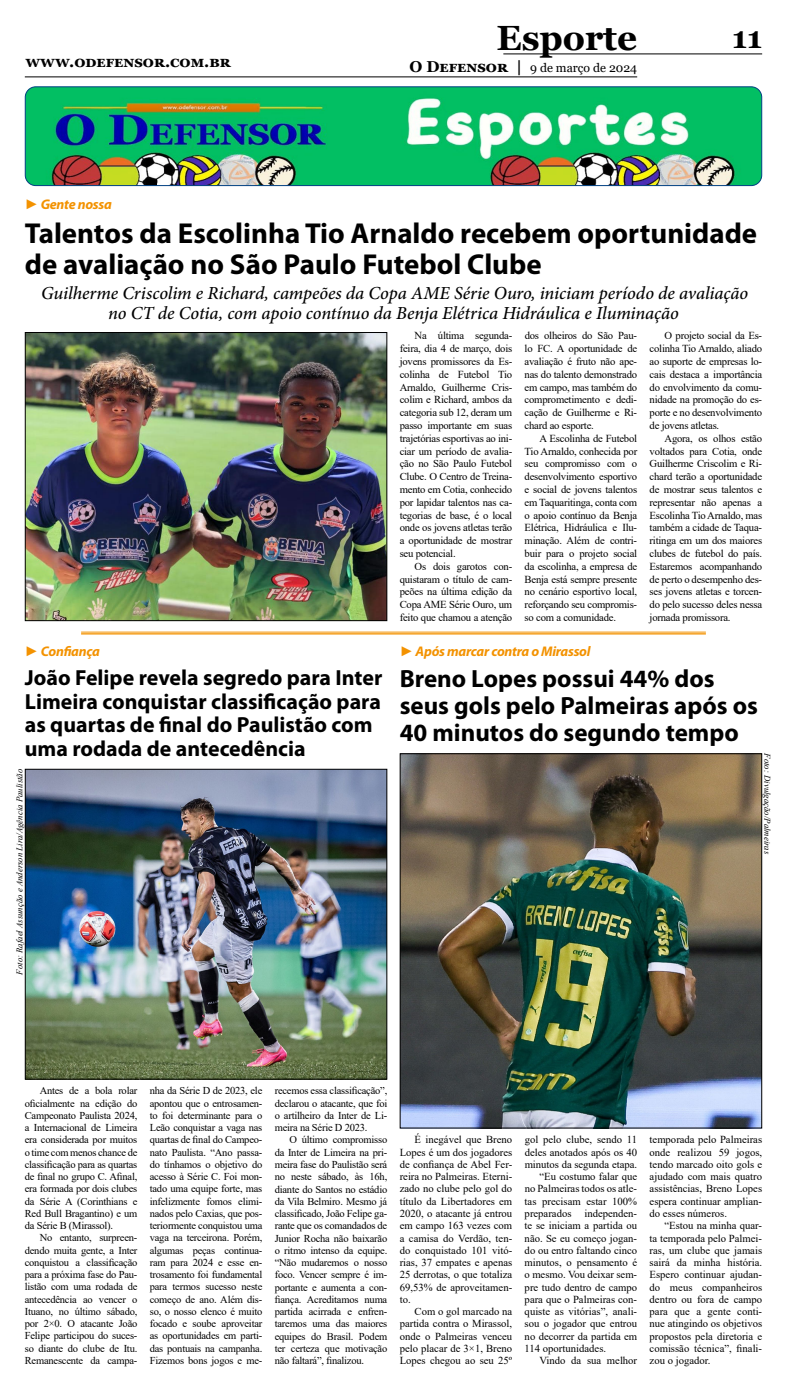
<style>
.page{position:relative;width:787px;height:1389px;background:#fff}
.page>*{position:absolute;margin:0;border:0;box-sizing:border-box;transform-origin:0 0}
.t1{font:700 35px "Georgia";color:#000}
.t2{font:700 30.62px "Georgia";color:#000}
.t3{font:700 28.88px/30.6px "Myriad Pro";color:#000}
.t4{font:700 24.94px/26.7px "Myriad Pro";color:#000}
.t5{font:700 21.88px/23.6px "Myriad Pro";color:#000}
.t6{font:italic 500 18.38px/20.1px "Minion Pro";letter-spacing:-.005em;color:#000;text-align:center}
.t7{font:700 15.75px "Georgia";color:#000}
.t8{font:italic 700 14px "Myriad Pro";letter-spacing:-.02em;color:#f39200}
.t9{font:12.25px "Georgia";color:#000}
.t10{font:10.67px/12.8px "Times New Roman";color:#000;text-align:justify}
.t11{font:10.5px/12.2px "Times New Roman";letter-spacing:-.02em;color:#000;text-align:justify}
.t12{font:italic 8.75px "Times New Roman";color:#000}
.s1{font-weight:700;font-size:15.75px}
.s2{font-family:"Times New Roman";font-style:normal}
</style>
<div class="page">
<hr style="left:503px;top:53px;width:258px;height:1px;background:#000">
<hr style="left:25px;top:77px;width:612px;height:1px;background:#000">
<img style="left:25px;top:87px;width:736px;height:99px">
<div style="left:25px;top:86px;width:736px;height:100px;border:1px solid #004082;border-radius:10px"></div>
<img style="left:27px;top:334px;width:358px;height:285px">
<div style="left:25px;top:332px;width:362px;height:289px;border:1px solid #000"></div>
<img style="left:27px;top:771px;width:358px;height:307px">
<div style="left:25px;top:769px;width:362px;height:311px;border:1px solid #000"></div>
<img style="left:401px;top:755px;width:358px;height:371px">
<div style="left:399px;top:753px;width:362px;height:375px;border:1px solid #000"></div>
<hr style="left:81px;top:632px;width:624px;height:1px;background:#f39200">
<hr style="left:81px;top:633px;width:624px;height:2px;background:#f39200">
<h3 class="t7" style="left:25px;top:51px;width:207px">www.odefensor.com.br</h3>
<h1 class="t1" style="left:496px;top:16px;width:142px">Esporte</h1>
<h2 class="t2" style="left:731px;top:18px;width:32px">11</h2>
<p class="t9" style="left:409px;top:60px;width:229px"><span class="s1">O Defensor |</span> 9 de março de 2024</p>
<h3 class="t8" style="left:25px;top:195px;width:88px"><span class="s2">►</span> Gente nossa</h3>
<h3 class="t3" style="left:25px;top:217px;width:733px">Talentos da Escolinha Tio Arnaldo recebem oportunidade de avaliação no São Paulo Futebol Clube</h3>
<h3 class="t6" style="left:41px;top:283px;width:708px">Guilherme Criscolim e Richard, campeões da Copa AME Série Ouro, iniciam período de avaliação no CT de Cotia, com apoio contínuo da Benja Elétrica Hidráulica e Iluminação</h3>
<p class="t10" style="left:399px;top:329px;width:114px;text-indent:15px">Na última segunda&shy;feira, dia 4 de março, dois jovens promissores da Es&shy;colinha de Futebol Tio Arnaldo, Guilherme Cris&shy;colim e Richard, ambos da categoria sub 12, deram um passo importante em suas trajetórias esportivas ao ini&shy;ciar um período de avalia&shy;ção no São Paulo Futebol Clube. O Centro de Treina&shy;mento em Cotia, conhecido por lapidar talentos nas ca&shy;tegorias de base, é o local onde os jovens atletas terão a oportunidade de mostrar seu potencial.</p>
<p class="t10" style="left:399px;top:560px;width:114px;text-indent:15px">Os dois garotos con&shy;quistaram o título de cam&shy;peões na última edição da Copa AME Série Ouro, um feito que chamou a atenção</p>
<p class="t10" style="left:649px;top:329px;width:114px;text-indent:15px">O projeto social da Es&shy;colinha Tio Arnaldo, aliado ao suporte de empresas lo&shy;cais destaca a importância do envolvimento da comu&shy;nidade na promoção do es&shy;porte e no desenvolvimento de jovens atletas.</p>
<p class="t10" style="left:649px;top:431px;width:114px;text-indent:15px">Agora, os olhos estão voltados para Cotia, onde Guilherme Criscolim e Ri&shy;chard terão a oportunidade de mostrar seus talentos e representar não apenas a Escolinha Tio Arnaldo, mas também a cidade de Taqua&shy;ritinga em um dos maiores clubes de futebol do país.<br>Estaremos acompanhando de perto o desempenho des&shy;ses jovens atletas e torcen&shy;do pelo sucesso deles nessa jornada promissora.</p>
<p class="t10" style="left:524px;top:329px;width:114px">dos olheiros do São Pau&shy;lo FC. A oportunidade de avaliação é fruto não ape&shy;nas do talento demonstrado em campo, mas também do comprometimento e dedi&shy;cação de Guilherme e Ri&shy;chard ao esporte.</p>
<p class="t10" style="left:524px;top:431px;width:114px;text-indent:15px">A Escolinha de Futebol Tio Arnaldo, conhecida por seu compromisso com o desenvolvimento esportivo e social de jovens talentos em Taquaritinga, conta com o apoio contínuo da Benja Elétrica, Hidráulica e Ilu&shy;minação. Além de contri&shy;buir para o projeto social da escolinha, a empresa de Benja está sempre presente no cenário esportivo local, reforçando seu compromis&shy;so com a comunidade.</p>
<h3 class="t8" style="left:25px;top:643px;width:76px"><span class="s2">►</span> Confiança</h3>
<h3 class="t8" style="left:399px;top:642px;width:192px"><span class="s2">►</span> Após marcar contra o Mirassol</h3>
<h3 class="t5" style="left:25px;top:665px;width:359px">João Felipe revela segredo para Inter Limeira conquistar classificação para as quartas de final do Paulistão com uma rodada de antecedência</h3>
<h3 class="t4" style="left:399px;top:665px;width:359px">Breno Lopes possui 44% dos seus gols pelo Palmeiras após os<br>40 minutos do segundo tempo</h3>
<p class="t12" style="left:773px;top:753px;width:102px;rotate:90deg">Foto: Divulgação/Palmeiras</p>
<p class="t12" style="left:13px;top:975px;width:207px;rotate:-90deg">Foto: Rafael Assunção e Anderson Lira/Agência Paulistão</p>
<p class="t11" style="left:25px;top:1084px;width:114px;text-indent:15px">Antes de a bola rolar oficialmente na edição do Campeonato Paulista 2024, a Internacional de Limeira era considerada por muitos o time com menos chance de classificação para as quartas de final no grupo C. Afinal, era formada por dois clubes da Série A (Corinthians e Red Bull Bragantino) e um da Série B (Mirassol).</p>
<p class="t11" style="left:25px;top:1231px;width:114px;text-indent:15px">No entanto, surpreen&shy;dendo muita gente, a Inter conquistou a classificação para a próxima fase do Pau&shy;listão com uma rodada de antecedência ao vencer o Ituano, no último sábado, por 2×0. O atacante João Felipe participou do suces&shy;so diante do clube de Itu.<br>Remanescente da campa-</p>
<p class="t11" style="left:150px;top:1084px;width:114px">nha da Série D de 2023, ele apontou que o entrosamen&shy;to foi determinante para o Leão conquistar a vaga nas quartas de final do Campeo&shy;nato Paulista. “Ano passa&shy;do tínhamos o objetivo do acesso à Série C. Foi mon&shy;tado uma equipe forte, mas infelizmente fomos elimi&shy;nados pelo Caxias, que pos&shy;teriormente conquistou uma vaga na terceirona. Porém, algumas peças continua&shy;ram para 2024 e esse en&shy;trosamento foi fundamental para termos sucesso neste começo de ano. Além dis&shy;so, o nosso elenco é muito focado e soube aproveitar as oportunidades em parti&shy;das pontuais na campanha.<br>Fizemos bons jogos e me-</p>
<p class="t11" style="left:274px;top:1084px;width:114px">recemos essa classificação”, declarou o atacante, que foi o artilheiro da Inter de Li&shy;meira na Série D 2023.</p>
<p class="t11" style="left:274px;top:1134px;width:114px;text-indent:15px">O último compromisso da Inter de Limeira na pri&shy;meira fase do Paulistão será no neste sábado, às 16h, diante do Santos no estádio da Vila Belmiro. Mesmo já classificado, João Felipe ga&shy;rante que os comandados de Junior Rocha não baixarão o ritmo intenso da equipe. “Não mudaremos o nosso foco. Vencer sempre é im&shy;portante e aumenta a con&shy;fiança. Acreditamos numa partida acirrada e enfren&shy;taremos uma das maiores equipes do Brasil. Podem ter certeza que motivação não faltará”, finalizou.</p>
<p class="t10" style="left:399px;top:1133px;width:114px;line-height:12.2px;text-indent:15px">É inegável que Breno Lopes é um dos jogadores de confiança de Abel Fer&shy;reira no Palmeiras. Eterni&shy;zado no clube pelo gol do título da Libertadores em 2020, o atacante já entrou em campo 163 vezes com a camisa do Verdão, ten&shy;do conquistado 101 vitó&shy;rias, 37 empates e apenas 25 derrotas, o que totaliza 69,53% de aproveitamen&shy;to.</p>
<p class="t10" style="left:399px;top:1305px;width:114px;line-height:12.2px;text-indent:15px">Com o gol marcado na partida contra o Mirassol, onde o Palmeiras venceu pelo placar de 3×1, Breno Lopes chegou ao seu 25º</p>
<p class="t10" style="left:524px;top:1133px;width:114px">gol pelo clube, sendo 11</p>
<p class="t10" style="left:524px;top:1145px;width:114px">deles anotados após os 40</p>
<p class="t10" style="left:524px;top:1158px;width:114px">minutos da segunda etapa.</p>
<p class="t10" style="left:539px;top:1170px;width:99px">“Eu costumo falar que</p>
<p class="t10" style="left:524px;top:1182px;width:114px">no Palmeiras todos os atle-</p>
<p class="t10" style="left:524px;top:1194px;width:114px">tas precisam estar 100%</p>
<p class="t10" style="left:524px;top:1207px;width:114px">preparados independen-</p>
<p class="t10" style="left:524px;top:1219px;width:114px">te se iniciam a partida ou</p>
<p class="t10" style="left:524px;top:1231px;width:114px">não. Se eu começo jogan-</p>
<p class="t10" style="left:524px;top:1243px;width:114px">do ou entro faltando cinco</p>
<p class="t10" style="left:524px;top:1256px;width:114px">minutos, o pensamento é</p>
<p class="t10" style="left:524px;top:1268px;width:114px">o mesmo. Vou deixar sem-</p>
<p class="t10" style="left:524px;top:1280px;width:114px">pre tudo dentro de campo</p>
<p class="t10" style="left:524px;top:1293px;width:114px">para que o Palmeiras con-</p>
<p class="t10" style="left:524px;top:1305px;width:114px">quiste as vitórias”, anali-</p>
<p class="t10" style="left:524px;top:1317px;width:114px">sou o jogador que entrou</p>
<p class="t10" style="left:524px;top:1329px;width:114px">no decorrer da partida em</p>
<p class="t10" style="left:524px;top:1342px;width:83px">114 oportunidades.</p>
<p class="t10" style="left:539px;top:1354px;width:99px">Vindo da sua melhor</p>
<p class="t10" style="left:649px;top:1133px;width:114px;line-height:12.2px">temporada pelo Palmeiras onde realizou 59 jogos, tendo marcado oito gols e ajudado com mais quatro assistências, Breno Lopes espera continuar amplian&shy;do esses números.</p>
<p class="t10" style="left:649px;top:1219px;width:114px;line-height:12.2px;text-indent:15px">“Estou na minha quar&shy;ta temporada pelo Palmei&shy;ras, um clube que jamais sairá da minha história.<br>Espero continuar ajudan&shy;do meus companheiros dentro ou fora de campo para que a gente conti&shy;nue atingindo os objetivos propostos pela diretoria e comissão técnica”, finali&shy;zou o jogador.</p>
</div>
